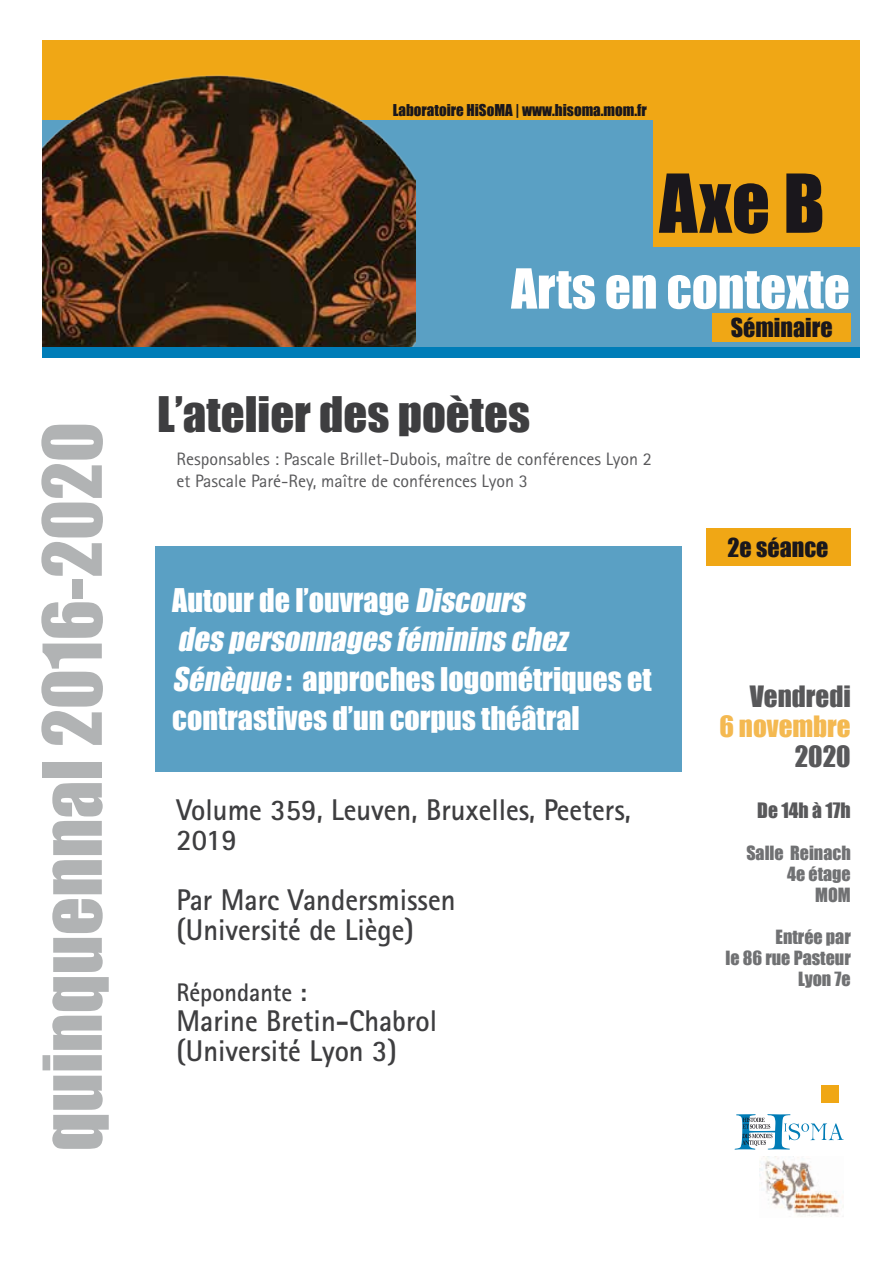
<style>
.page{position:relative;width:893px;height:1263px;background:#fff}
.page>*{position:absolute;margin:0;border:0;box-sizing:border-box;transform-origin:0 0}
.t1{font:75px "Impact";color:#b1b3b4}
.t2{font:75px "Impact";color:#1a171c}
.t3{font:51px "Impact";color:#fff}
.t4{font:45px "Impact";color:#3e3e40;scale:1.04 1}
.t5{font:700 30px/30px "Rotis Sans Serif";color:#3e3e40;scale:.95 1}
.t6{font:30px/39px "Impact";color:#fff}
.t7{font:27px "Impact";color:#58585a}
.t8{font:27px "Impact";color:#f4b951}
.t9{font:700 25.5px "Rotis Sans Serif";color:#3e3e40;scale:.95 1}
.t10{font:24px "Impact";color:#1a171c}
.t11{font:19.5px "Impact";color:#58585a}
.t12{font:18px/22.5px "Rotis Sans Serif";color:#58585a}
.t13{font:18px/21px "Impact";color:#707173;text-align:right}
.t14{font:15px "Impact";color:#1a171c}
.s1{font-style:italic}
</style>
<div class="page">
<div style="left:43px;top:41px;width:817px;height:229px;background:#f0a715"></div>
<div style="left:43px;top:120px;width:610px;height:229px;background:#5aa0c4"></div>
<div style="left:589px;top:247px;width:271px;height:102px;background:#5aa0c4"></div>
<div style="left:713px;top:314px;width:138px;height:28px;background:#f0a715"></div>
<svg style="left:735px;top:1114px;width:109px;height:35px"></svg>
<img style="left:760px;top:1157px;width:84px;height:60px">
<div style="left:821px;top:1086px;width:17px;height:17px;background:#f0a715"></div>
<div style="left:43px;top:347px;width:817px;height:11px;background:#007db8"></div>
<img style="left:42px;top:72px;width:373px;height:275px">
<div style="left:706px;top:528px;width:144px;height:38px;background:#f0a715"></div>
<div style="left:155px;top:546px;width:526px;height:226px;background:#5aa0c4"></div>
<h1 class="t1" style="left:14px;top:1151px;width:730px;rotate:-90deg">quinquennal 2016-2020</h1>
<p class="t14" style="left:393px;top:98px;width:256px">Laboratoire HiSoMA | www.hisoma.mom.fr</p>
<h1 class="t2" style="left:659px;top:145px;width:167px">Axe B</h1>
<h2 class="t3" style="left:511px;top:249px;width:340px">Arts en contexte</h2>
<h3 class="t4" style="left:157px;top:379px;width:360px">L’atelier des poètes</h3>
<p class="t12" style="left:176px;top:447px;width:477px">Responsables : Pascale Brillet-Dubois, maître de conférences Lyon 2 et Pascale Paré-Rey, maître de conférences Lyon 3</p>
<p class="t6" style="left:172px;top:580px;width:481px">Autour de l’ouvrage <span class="s1">Discours despersonnagesfémininschez Sénèque</span> : approches logométriques et contrastives d’un corpus théâtral</p>
<p class="t5" style="left:176px;top:795px;width:480px">Volume 359, Leuven, Bruxelles, Peeters,<br>2019</p>
<p class="t5" style="left:176px;top:885px;width:295px">Par Marc Vandersmissen (Université de Liège)</p>
<p class="t9" style="left:176px;top:976px;width:138px">Répondante :</p>
<p class="t5" style="left:176px;top:1005px;width:276px">Marine Bretin-Chabrol (Université Lyon 3)</p>
<p class="t10" style="left:731px;top:309px;width:103px">Séminaire</p>
<p class="t10" style="left:728px;top:528px;width:102px">2e séance</p>
<p class="t7" style="left:750px;top:675px;width:102px">Vendredi</p>
<p class="t8" style="left:719px;top:705px;width:133px">6 novembre</p>
<p class="t7" style="left:795px;top:735px;width:58px">2020</p>
<p class="t11" style="left:757px;top:795px;width:95px">De 14h à 17h</p>
<p class="t13" style="left:746px;top:842px;width:106px">Salle Reinach<br>4e étage<br>MOM</p>
<p class="t13" style="left:726px;top:926px;width:127px">Entrée par<br>le 86 rue Pasteur<br>Lyon 7e</p>
</div>
